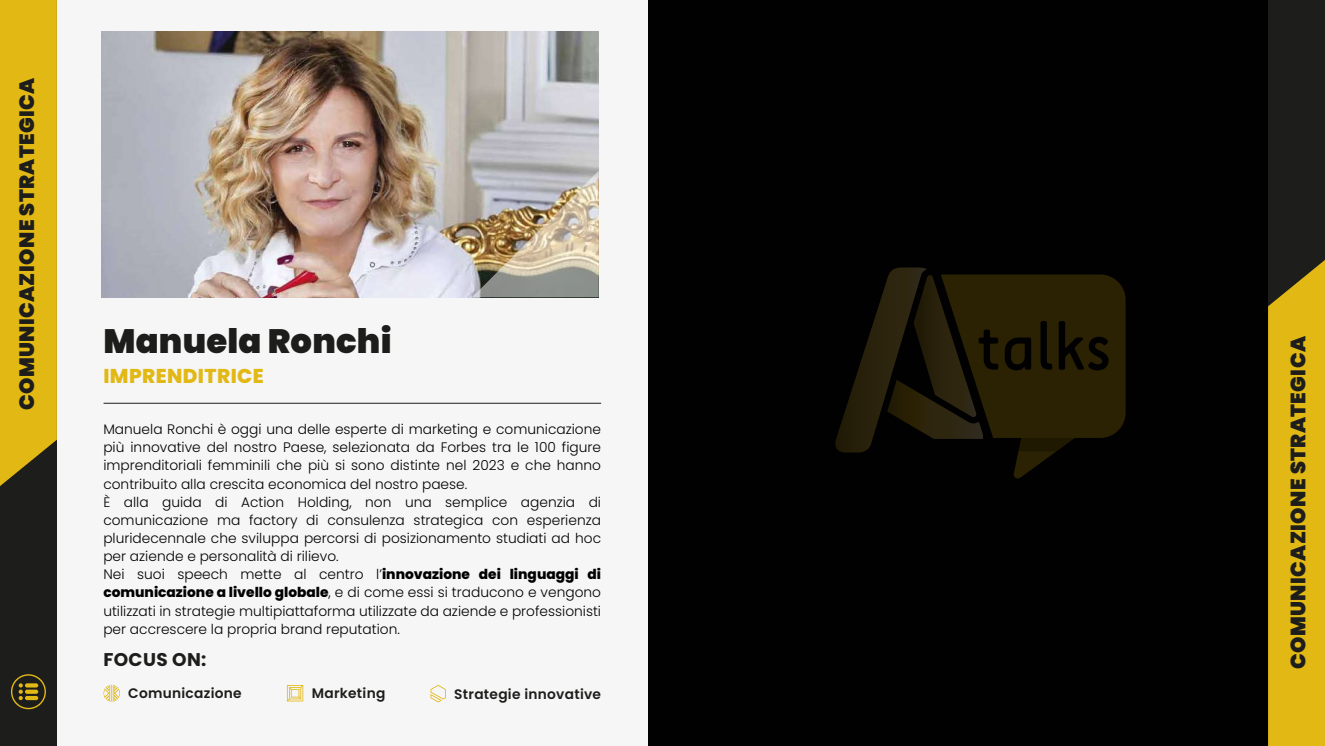
<style>
.page{position:relative;width:1325px;height:746px;background:#fff}
.page>*{position:absolute;margin:0;border:0;box-sizing:border-box;transform-origin:0 0}
.t1{font:900 33.75px "Poppins";letter-spacing:.005em;color:#1d1d1b}
.t2{font:900 20.75px "Poppins";letter-spacing:.02em;color:#1d1d1b}
.t3{font:800 20px "Poppins";letter-spacing:.02em;color:#e2b814}
.t4{font:700 18.38px "Poppins";letter-spacing:.02em;color:#1d1d1b}
.t5{font:300 13.75px/18.1px "Poppins";color:#010101}
.t6{font:600 13.75px "Poppins";letter-spacing:.02em;color:#1d1d1b}
.s1{font-weight:800}
</style>
<div class="page">
<div style="left:0;top:0;width:1324px;height:745px;background:#010101"></div>
<svg style="left:835px;top:267px;width:290px;height:211px"></svg>
<div style="left:0;top:0;width:57px;height:745px;background:#1d1d1b"></div>
<div style="left:0;top:0;width:57px;height:486px;background:#e2b814"></div>
<div style="left:1267px;top:0;width:57px;height:745px;background:#1d1d1b"></div>
<svg style="left:1267px;top:260px;width:57px;height:485px"></svg>
<div style="left:57px;top:0;width:590px;height:745px;background:#f6f6f6"></div>
<img style="left:101px;top:31px;width:497px;height:266px">
<svg style="left:103px;top:685px;width:17px;height:16px"></svg>
<hr style="left:111px;top:684px;width:3px;height:17px;background:#e2b814">
<svg style="left:287px;top:685px;width:16px;height:16px"></svg>
<svg style="left:430px;top:685px;width:15px;height:17px"></svg>
<hr style="left:103px;top:403px;width:498px;height:1px;background:#1d1d1b">
<img style="left:472px;top:170px;width:126px;height:127px">
<svg style="left:11px;top:674px;width:35px;height:35px"></svg>
<svg style="left:25px;top:689px;width:13px;height:4px"></svg>
<div style="left:25px;top:695px;width:13px;height:5px;background:#e2b814;border-radius:2px"></div>
<svg style="left:25px;top:683px;width:13px;height:4px"></svg>
<h2 class="t2" style="left:15px;top:410px;width:334px;rotate:-90deg">COMUNICAZIONE STRATEGICA</h2>
<h1 class="t1" style="left:103px;top:321px;width:290px">Manuela Ronchi</h1>
<h3 class="t3" style="left:103px;top:364px;width:162px">IMPRENDITRICE</h3>
<p class="t5" style="left:103px;top:420px;width:499px">Manuela Ronchi è oggi una delle esperte di marketing e comunicazione più innovative del nostro Paese, selezionata da Forbes tra le 100 figure imprenditoriali femminili che più si sono distinte nel 2023 e che hanno contribuito alla crescita economica del nostro paese.<br>È alla guida di Action Holding, non una semplice agenzia di comunicazione ma factory di consulenza strategica con esperienza pluridecennale che sviluppa percorsi di posizionamento studiati ad hoc per aziende e personalità di rilievo.<br>Nei suoi speech mette al centro l’<span class="s1">innovazione dei linguaggi di comunicazione a livello globale</span>, e di come essi si traducono e vengono utilizzati in strategie multipiattaforma utilizzate da aziende e professionisti per accrescere la propria brand reputation.</p>
<h3 class="t4" style="left:103px;top:648px;width:105px">FOCUS ON:</h3>
<p class="t6" style="left:128px;top:685px;width:115px">Comunicazione</p>
<p class="t6" style="left:312px;top:685px;width:75px">Marketing</p>
<p class="t6" style="left:454px;top:685px;width:148px">Strategie innovative</p>
<h2 class="t2" style="left:1285px;top:669px;width:334px;rotate:-90deg">COMUNICAZIONE STRATEGICA</h2>
</div>
